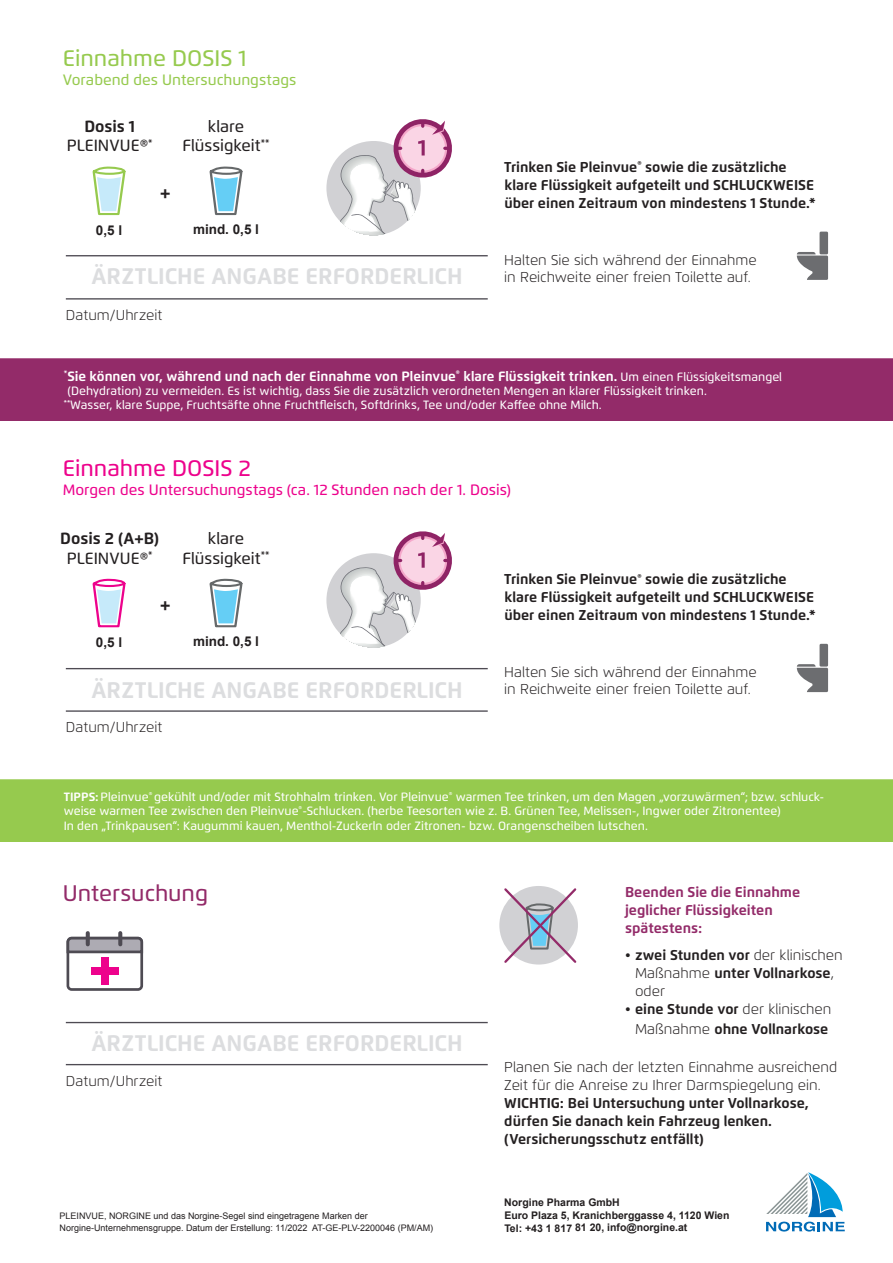
<style>
.page{position:relative;width:893px;height:1263px;background:#fff}
.page>*{position:absolute;margin:0;border:0;box-sizing:border-box;transform-origin:0 0}
.t1{font:700 22.5px "Flexo";color:#dcdddf}
.t2{font:500 22.5px "Flexo";color:#96ca4e}
.t3{font:500 22.5px "Flexo";color:#ed028c}
.t4{font:500 22.5px "Flexo";color:#932b69}
.t5{font:700 18px "Flexo";color:#231f20}
.t6{font:500 16.2px/19.5px "Flexo";color:#231f20;text-align:center}
.t7{font:700 16.2px/19.5px "Flexo";color:#231f20;text-align:center}
.t8{font:500 15px "Flexo";color:#ed028c}
.t9{font:500 15px "Flexo";color:#96ca4e}
.t10{font:700 14.25px/18px "Flexo";color:#231f20}
.t11{font:300 14.25px/17.1px "Flexo";color:#231f20}
.t12{font:700 14.25px/18px "Flexo";color:#932b69}
.t13{font:700 13.5px "Flexo";color:#fff}
.t14{font:700 13.5px "Arial";color:#231f20}
.t15{font:500 12px/14.4px "Flexo";color:#fff}
.t16{font:700 10.5px/12.6px "Arial";color:#231f20}
.t17{font:9px/12px "Arial";color:#231f20}
.s1{font-weight:700}
.s2{font-weight:500;font-size:12px}
.s3{font-weight:500}
.s4{font-weight:300}
</style>
<div class="page">
<div style="left:0;top:358px;width:893px;height:63px;background:#932b69"></div>
<div style="left:67px;top:937px;width:76px;height:54px;border:3px solid #4e4b53;border-radius:4px"></div>
<svg style="left:66px;top:935px;width:78px;height:19px"></svg>
<svg style="left:86px;top:933px;width:4px;height:11px"></svg>
<svg style="left:118px;top:933px;width:4px;height:11px"></svg>
<div style="left:91px;top:967px;width:28px;height:8px;background:#ed028c"></div>
<div style="left:101px;top:957px;width:8px;height:28px;background:#ed028c"></div>
<svg style="left:766px;top:1172px;width:79px;height:59px"></svg>
<hr style="left:66px;top:1064px;width:422px;height:1px;background:#4e4b53">
<svg style="left:502px;top:886px;width:76px;height:79px"></svg>
<div style="left:0;top:779px;width:893px;height:63px;background:#96ca4e"></div>
<hr style="left:66px;top:298px;width:422px;height:2px;background:#4e4b53">
<svg style="left:93px;top:167px;width:33px;height:48px"></svg>
<svg style="left:210px;top:167px;width:32px;height:48px"></svg>
<div style="left:326px;top:141px;width:95px;height:94px;background:#d1d1d4;border-radius:50%"></div>
<div style="left:819px;top:232px;width:9px;height:22px;background:#6c6d70"></div>
<svg style="left:797px;top:252px;width:31px;height:28px"></svg>
<svg style="left:338px;top:119px;width:114px;height:116px"></svg>
<hr style="left:66px;top:710px;width:422px;height:2px;background:#4e4b53">
<svg style="left:93px;top:579px;width:33px;height:48px"></svg>
<svg style="left:210px;top:579px;width:32px;height:48px"></svg>
<div style="left:326px;top:553px;width:95px;height:94px;background:#d1d1d4;border-radius:50%"></div>
<div style="left:819px;top:644px;width:9px;height:23px;background:#6c6d70"></div>
<svg style="left:797px;top:664px;width:31px;height:28px"></svg>
<svg style="left:338px;top:531px;width:114px;height:116px"></svg>
<hr style="left:66px;top:255px;width:422px;height:1px;background:#4e4b53">
<hr style="left:66px;top:668px;width:422px;height:1px;background:#4e4b53">
<hr style="left:66px;top:1022px;width:422px;height:1px;background:#4e4b53">
<h1 class="t2" style="left:63px;top:44px;width:185px">Einnahme DOSIS 1</h1>
<p class="t9" style="left:63px;top:71px;width:235px">Vorabend des Untersuchungstags</p>
<h3 class="t6" style="left:67px;top:116px;width:87px"><span class="s1">Dosis 1<br></span>PLEINVUE®<sup>*</sup></h3>
<h3 class="t6" style="left:182px;top:116px;width:89px">klare<br>Flüssigkeit<sup>**</sup></h3>
<h2 class="t5" style="left:160px;top:181px;width:12px">+</h2>
<p class="t14" style="left:96px;top:221px;width:28px">0,5 l</p>
<p class="t14" style="left:193px;top:221px;width:68px">mind. 0,5 l</p>
<h1 class="t1" style="left:91px;top:263px;width:373px">ÄRZTLICHE ANGABE ERFORDERLICH</h1>
<p class="t11" style="left:66px;top:306px;width:98px">Datum/Uhrzeit</p>
<p class="t10" style="left:504px;top:158px;width:313px">Trinken Sie Pleinvue<sup>®</sup> sowie die zusätzliche klare Flüssigkeit aufgeteilt und SCHLUCKWEISE über einen Zeitraum von mindestens 1 Stunde.*</p>
<p class="t11" style="left:504px;top:252px;width:254px">Halten Sie sich während der Einnahme in Reichweite einer freien Toilette auf.</p>
<p class="t13" style="left:64px;top:368px;width:720px"><sup>*</sup>Sie können vor, während und nach der Einnahme von Pleinvue<sup>®</sup> klare Flüssigkeit trinken. <span class="s2">Um einen Flüssigkeitsmangel</span></p>
<p class="t15" style="left:64px;top:384px;width:645px;text-indent:4px">(Dehydration) zu vermeiden. Es ist wichtig, dass Sie die zusätzlich verordneten Mengen an klarer Flüssigkeit trinken. <sup>**</sup>Wasser, klare Suppe, Fruchtsäfte ohne Fruchtfleisch, Softdrinks, Tee und/oder Kaffee ohne Milch.</p>
<h1 class="t3" style="left:63px;top:454px;width:190px">Einnahme DOSIS 2</h1>
<p class="t8" style="left:63px;top:481px;width:450px">Morgen des Untersuchungstags (ca. 12 Stunden nach der 1. Dosis)</p>
<h3 class="t7" style="left:60px;top:529px;width:100px">Dosis 2 (A+B)<br><span class="s3">PLEINVUE®</span><sup>*</sup></h3>
<h3 class="t6" style="left:182px;top:529px;width:89px">klare<br>Flüssigkeit<sup>**</sup></h3>
<h2 class="t5" style="left:160px;top:594px;width:12px">+</h2>
<p class="t14" style="left:96px;top:633px;width:28px">0,5 l</p>
<p class="t14" style="left:193px;top:633px;width:68px">mind. 0,5 l</p>
<h1 class="t1" style="left:91px;top:676px;width:373px">ÄRZTLICHE ANGABE ERFORDERLICH</h1>
<p class="t11" style="left:66px;top:719px;width:98px">Datum/Uhrzeit</p>
<p class="t10" style="left:504px;top:570px;width:313px">Trinken Sie Pleinvue<sup>®</sup> sowie die zusätzliche klare Flüssigkeit aufgeteilt und SCHLUCKWEISE über einen Zeitraum von mindestens 1 Stunde.*</p>
<p class="t11" style="left:504px;top:664px;width:254px">Halten Sie sich während der Einnahme in Reichweite einer freien Toilette auf.</p>
<p class="t15" style="left:64px;top:790px;width:762px"><span class="s1">TIPPS:</span> Pleinvue<sup>®</sup> gekühlt und/oder mit Strohhalm trinken. Vor Pleinvue<sup>®</sup> warmen Tee trinken, um den Magen „vorzuwärmen“; bzw. schluck&shy;weise warmen Tee zwischen den Pleinvue<sup>®</sup>-Schlucken. (herbe Teesorten wie z. B. Grünen Tee, Melissen-, Ingwer oder Zitronentee)<br>In den „Trinkpausen“: Kaugummi kauen, Menthol-Zuckerln oder Zitronen- bzw. Orangenscheiben lutschen.</p>
<h1 class="t4" style="left:63px;top:879px;width:147px">Untersuchung</h1>
<h1 class="t1" style="left:91px;top:1030px;width:373px">ÄRZTLICHE ANGABE ERFORDERLICH</h1>
<p class="t11" style="left:66px;top:1072px;width:98px">Datum/Uhrzeit</p>
<p class="t17" style="left:60px;top:1209px;width:375px">PLEINVUE, NORGINE und das Norgine-Segel sind eingetragene Marken der<br>Norgine-Unternehmensgruppe. Datum der Erstellung: 11/2022 AT-GE-PLV-2200046 (PM/AM)</p>
<p class="t12" style="left:625px;top:883px;width:177px">Beenden Sie die Einnahme jeglicher Flüssigkeiten spätestens:</p>
<p class="t10" style="left:635px;top:946px;width:209px;text-indent:-10px"><span class="s4">•</span> zwei Stunden vor <span class="s4">der klinischen<br>Maßnahme</span> unter Vollnarkose<span class="s4">, oder</span></p>
<p class="t10" style="left:625px;top:999px;width:208px;line-height:19.5px;text-align:center"><span class="s4">•</span> eine Stunde vor <span class="s4">der klinischen<br>Maßnahme</span> ohne Vollnarkose</p>
<p class="t11" style="left:504px;top:1058px;width:334px;line-height:18px">Planen Sie nach der letzten Einnahme ausreichend<br>Zeit für die Anreise zu Ihrer Darmspiegelung ein.</p>
<p class="t10" style="left:504px;top:1094px;width:306px">WICHTIG: Bei Untersuchung unter Vollnarkose, dürfen Sie danach kein Fahrzeug lenken. (Versicherungsschutz entfällt)</p>
<p class="t16" style="left:504px;top:1197px;width:227px">Norgine Pharma GmbH<br>Euro Plaza 5, Kranichberggasse 4, 1120 Wien<br>Tel: +43 1 817 81 20, info@norgine.at</p>
</div>
